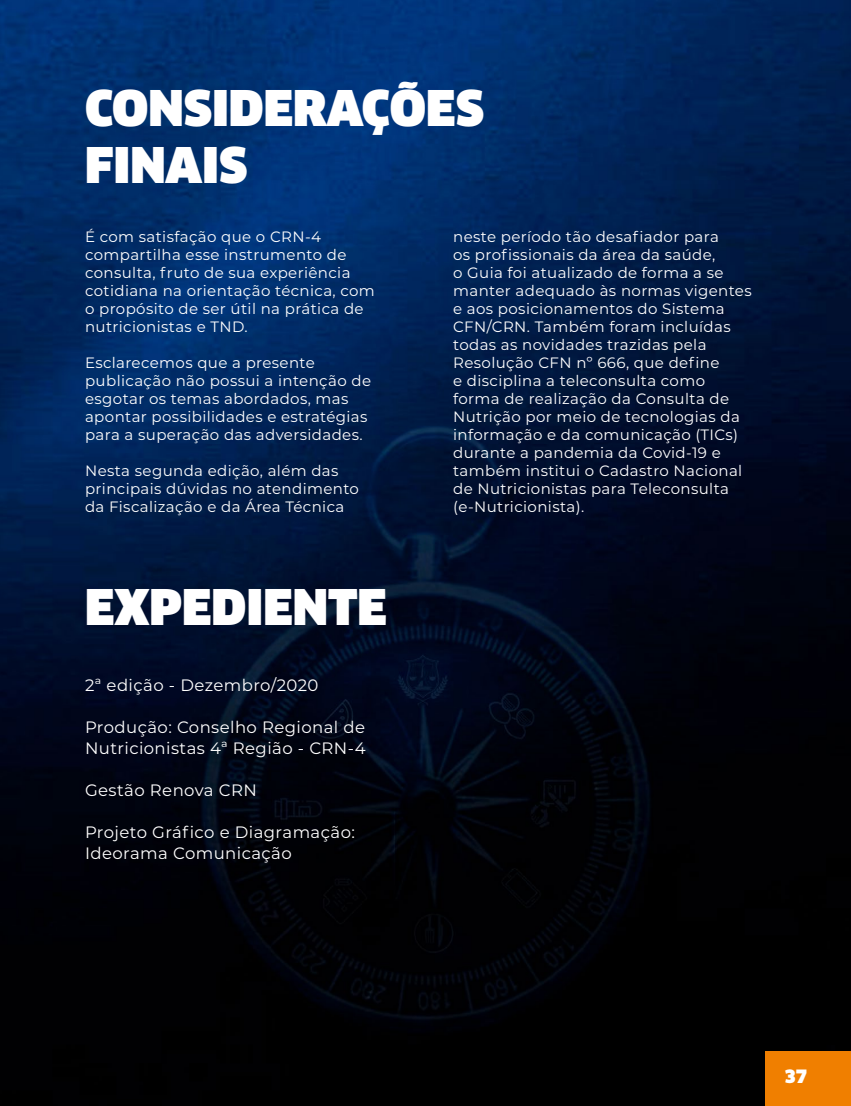
<style>
.page{position:relative;width:851px;height:1106px;background:#fff}
.page>*{position:absolute;margin:0;border:0;box-sizing:border-box;transform-origin:0 0}
.t1{font:900 48px/57.6px "Clan";color:#fff}
.t2{font:900 18px "Clan";color:#fff}
.t3{font:16.5px/21px "Montserrat";letter-spacing:.025em;color:#fff}
.t4{font:15px/18px "Montserrat";letter-spacing:.025em;color:#fff}
</style>
<div class="page">
<img style="left:0;top:0;width:850px;height:1106px">
<div style="left:765px;top:1051px;width:85px;height:55px;background:#f07f00"></div>
<h1 class="t1" style="left:85px;top:79px;width:400px">CONSIDERAÇÕES<br>FINAIS</h1>
<p class="t4" style="left:85px;top:227px;width:291px">É com satisfação que o CRN-4 compartilha esse instrumento de consulta, fruto de sua experiência cotidiana na orientação técnica, com o propósito de ser útil na prática de nutricionistas e TND.</p>
<p class="t4" style="left:85px;top:353px;width:287px">Esclarecemos que a presente publicação não possui a intenção de esgotar os temas abordados, mas apontar possibilidades e estratégias para a superação das adversidades.</p>
<p class="t4" style="left:85px;top:461px;width:275px">Nesta segunda edição, além das principais dúvidas no atendimento da Fiscalização e da Área Técnica</p>
<h1 class="t1" style="left:85px;top:578px;width:303px">EXPEDIENTE</h1>
<p class="t3" style="left:85px;top:674px;width:235px">2ª edição - Dezembro/2020</p>
<p class="t3" style="left:85px;top:716px;width:282px">Produção: Conselho Regional de<br>Nutricionistas 4ª Região - CRN-4</p>
<p class="t3" style="left:85px;top:779px;width:173px">Gestão Renova CRN</p>
<p class="t3" style="left:85px;top:821px;width:271px">Projeto Gráfico e Diagramação:<br>Ideorama Comunicação</p>
<p class="t4" style="left:453px;top:227px;width:300px">neste período tão desafiador para<br>os profissionais da área da saúde,<br>o Guia foi atualizado de forma a se manter adequado às normas vigentes e aos posicionamentos do Sistema CFN/CRN. Também foram incluídas todas as novidades trazidas pela Resolução CFN nº 666, que define<br>e disciplina a teleconsulta como forma de realização da Consulta de Nutrição por meio de tecnologias da informação e da comunicação (TICs) durante a pandemia da Covid-19 e também institui o Cadastro Nacional de Nutricionistas para Teleconsulta (e-Nutricionista).</p>
<p class="t2" style="left:784px;top:1066px;width:24px">37</p>
</div>
